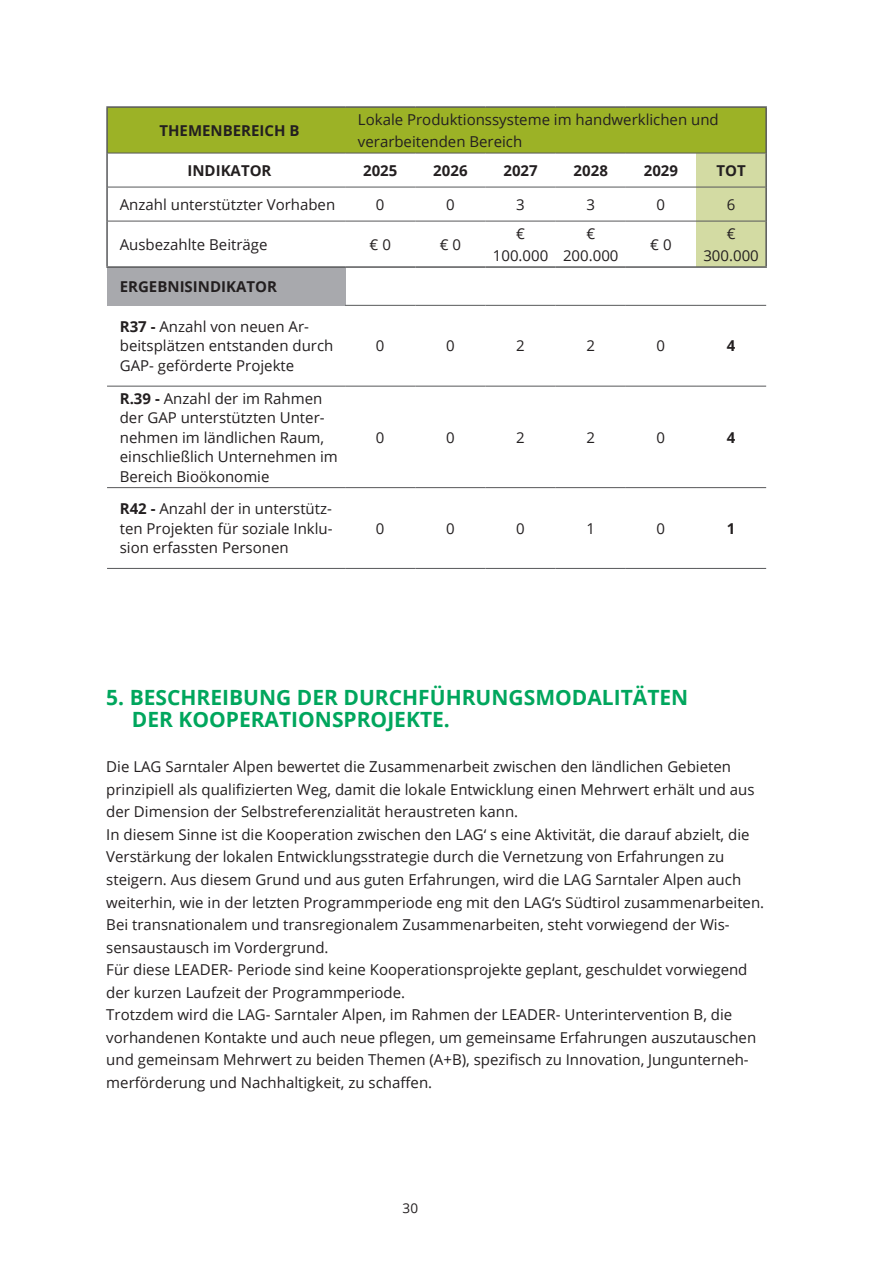
<style>
.page{position:relative;width:893px;height:1263px;background:#fff}
.page>*{position:absolute;margin:0;border:0;box-sizing:border-box;transform-origin:0 0}
.t1{font:700 21px/22.5px "Open Sans";color:#00a65d}
.t2{font:15px/22.5px "Open Sans";color:#231f20}
.t3{font:700 15px "Open Sans";color:#231f20}
.t4{font:13.5px "Open Sans";color:#231f20}
.s1{font-weight:700}
</style>
<div class="page">
<svg style="left:108px;top:108px;width:657px;height:158px"></svg>
<div style="left:107px;top:267px;width:238px;height:38px;background:#a8a9ad"></div>
<hr style="left:108px;top:153px;width:237px;height:1px;background:#57585a">
<hr style="left:345px;top:153px;width:70px;height:1px;background:#57585a">
<hr style="left:415px;top:153px;width:70px;height:1px;background:#57585a">
<hr style="left:485px;top:153px;width:71px;height:1px;background:#57585a">
<hr style="left:556px;top:153px;width:70px;height:1px;background:#57585a">
<hr style="left:626px;top:153px;width:70px;height:1px;background:#57585a">
<hr style="left:696px;top:153px;width:69px;height:1px;background:#57585a">
<hr style="left:108px;top:187px;width:237px;height:1px;background:#57585a">
<hr style="left:345px;top:187px;width:70px;height:1px;background:#57585a">
<hr style="left:415px;top:187px;width:70px;height:1px;background:#57585a">
<hr style="left:485px;top:187px;width:71px;height:1px;background:#57585a">
<hr style="left:556px;top:187px;width:70px;height:1px;background:#57585a">
<hr style="left:626px;top:187px;width:70px;height:1px;background:#57585a">
<hr style="left:696px;top:187px;width:69px;height:1px;background:#57585a">
<hr style="left:108px;top:221px;width:237px;height:1px;background:#57585a">
<hr style="left:345px;top:221px;width:70px;height:1px;background:#57585a">
<hr style="left:415px;top:221px;width:70px;height:1px;background:#57585a">
<hr style="left:485px;top:221px;width:71px;height:1px;background:#57585a">
<hr style="left:556px;top:221px;width:70px;height:1px;background:#57585a">
<hr style="left:626px;top:221px;width:70px;height:1px;background:#57585a">
<hr style="left:696px;top:221px;width:69px;height:1px;background:#57585a">
<hr style="left:107px;top:386px;width:238px;height:1px;background:#57585a">
<hr style="left:345px;top:386px;width:70px;height:1px;background:#57585a">
<hr style="left:415px;top:386px;width:70px;height:1px;background:#57585a">
<hr style="left:485px;top:386px;width:71px;height:1px;background:#57585a">
<hr style="left:556px;top:386px;width:70px;height:1px;background:#57585a">
<hr style="left:626px;top:386px;width:70px;height:1px;background:#57585a">
<hr style="left:696px;top:386px;width:70px;height:1px;background:#57585a">
<hr style="left:107px;top:487px;width:238px;height:1px;background:#57585a">
<hr style="left:345px;top:487px;width:70px;height:1px;background:#57585a">
<hr style="left:415px;top:487px;width:70px;height:1px;background:#57585a">
<hr style="left:485px;top:487px;width:71px;height:1px;background:#57585a">
<hr style="left:556px;top:487px;width:70px;height:1px;background:#57585a">
<hr style="left:626px;top:487px;width:70px;height:1px;background:#57585a">
<hr style="left:696px;top:487px;width:70px;height:1px;background:#57585a">
<hr style="left:106px;top:106px;width:239px;height:2px;background:#57585a">
<hr style="left:106px;top:108px;width:2px;height:45px;background:#57585a">
<hr style="left:345px;top:106px;width:70px;height:2px;background:#57585a">
<hr style="left:415px;top:106px;width:70px;height:2px;background:#57585a">
<hr style="left:485px;top:106px;width:71px;height:2px;background:#57585a">
<hr style="left:556px;top:106px;width:70px;height:2px;background:#57585a">
<hr style="left:626px;top:106px;width:70px;height:2px;background:#57585a">
<hr style="left:696px;top:106px;width:71px;height:2px;background:#57585a">
<hr style="left:765px;top:108px;width:2px;height:45px;background:#57585a">
<hr style="left:106px;top:153px;width:2px;height:34px;background:#57585a">
<hr style="left:765px;top:153px;width:2px;height:34px;background:#57585a">
<hr style="left:106px;top:187px;width:2px;height:34px;background:#57585a">
<hr style="left:765px;top:187px;width:2px;height:34px;background:#57585a">
<hr style="left:106px;top:221px;width:2px;height:45px;background:#57585a">
<hr style="left:765px;top:221px;width:2px;height:45px;background:#57585a">
<hr style="left:106px;top:266px;width:239px;height:2px;background:#57585a">
<hr style="left:345px;top:266px;width:70px;height:2px;background:#57585a">
<hr style="left:415px;top:266px;width:70px;height:2px;background:#57585a">
<hr style="left:485px;top:266px;width:71px;height:2px;background:#57585a">
<hr style="left:556px;top:266px;width:70px;height:2px;background:#57585a">
<hr style="left:626px;top:266px;width:70px;height:2px;background:#57585a">
<hr style="left:696px;top:266px;width:71px;height:2px;background:#57585a">
<hr style="left:345px;top:305px;width:70px;height:1px;background:#57585a">
<hr style="left:415px;top:305px;width:70px;height:1px;background:#57585a">
<hr style="left:485px;top:305px;width:71px;height:1px;background:#57585a">
<hr style="left:556px;top:305px;width:70px;height:1px;background:#57585a">
<hr style="left:626px;top:305px;width:70px;height:1px;background:#57585a">
<hr style="left:696px;top:305px;width:70px;height:1px;background:#57585a">
<hr style="left:107px;top:568px;width:238px;height:1px;background:#57585a">
<hr style="left:345px;top:568px;width:70px;height:1px;background:#57585a">
<hr style="left:415px;top:568px;width:70px;height:1px;background:#57585a">
<hr style="left:485px;top:568px;width:71px;height:1px;background:#57585a">
<hr style="left:556px;top:568px;width:70px;height:1px;background:#57585a">
<hr style="left:626px;top:568px;width:70px;height:1px;background:#57585a">
<hr style="left:696px;top:568px;width:70px;height:1px;background:#57585a">
<p class="t3" style="left:159px;top:120px;width:142px">THEMENBEREICH B</p>
<p class="t2" style="left:358px;top:107px;width:362px">Lokale Produktionssysteme im handwerklichen und verarbeitenden Bereich</p>
<p class="t3" style="left:187px;top:160px;width:86px">INDIKATOR</p>
<p class="t3" style="left:363px;top:160px;width:36px">2025</p>
<p class="t3" style="left:433px;top:160px;width:36px">2026</p>
<p class="t3" style="left:503px;top:160px;width:36px">2027</p>
<p class="t3" style="left:574px;top:160px;width:36px">2028</p>
<p class="t3" style="left:644px;top:160px;width:36px">2029</p>
<p class="t3" style="left:716px;top:160px;width:31px">TOT</p>
<p class="t2" style="left:120px;top:193px;width:217px">Anzahl unterstützter Vorhaben</p>
<p class="t2" style="left:376px;top:193px;width:10px">0</p>
<p class="t2" style="left:446px;top:193px;width:10px">0</p>
<p class="t2" style="left:516px;top:193px;width:10px">3</p>
<p class="t2" style="left:586px;top:193px;width:10px">3</p>
<p class="t2" style="left:657px;top:193px;width:10px">0</p>
<p class="t2" style="left:727px;top:193px;width:10px">6</p>
<p class="t2" style="left:120px;top:233px;width:149px">Ausbezahlte Beiträge</p>
<p class="t2" style="left:370px;top:233px;width:23px">€ 0</p>
<p class="t2" style="left:440px;top:233px;width:23px">€ 0</p>
<p class="t2" style="left:493px;top:221px;width:57px;text-align:center">€<br>100.000</p>
<p class="t2" style="left:563px;top:221px;width:57px;text-align:center">€<br>200.000</p>
<p class="t2" style="left:650px;top:233px;width:23px">€ 0</p>
<p class="t2" style="left:703px;top:221px;width:57px;text-align:center">€<br>300.000</p>
<p class="t3" style="left:120px;top:276px;width:159px">ERGEBNISINDIKATOR</p>
<p class="t2" style="left:120px;top:316px;width:215px;line-height:19.5px"><span class="s1">R37 -</span> Anzahl von neuen Ar&shy;beitsplätzen entstanden durch<br>GAP- geförderte Projekte</p>
<p class="t2" style="left:376px;top:334px;width:10px">0</p>
<p class="t2" style="left:446px;top:334px;width:10px">0</p>
<p class="t2" style="left:516px;top:334px;width:10px">2</p>
<p class="t2" style="left:586px;top:334px;width:10px">2</p>
<p class="t2" style="left:657px;top:334px;width:10px">0</p>
<p class="t3" style="left:727px;top:335px;width:10px">4</p>
<p class="t2" style="left:120px;top:388px;width:220px;line-height:19.5px"><span class="s1">R.39 -</span> Anzahl der im Rahmen der GAP unterstützten Unter&shy;nehmen im ländlichen Raum, einschließlich Unternehmen im<br>Bereich Bioökonomie</p>
<p class="t2" style="left:120px;top:499px;width:214px;line-height:19.5px;text-align:justify"><span class="s1">R42 -</span> Anzahl der in unterstütz&shy;ten Projekten für soziale Inklu&shy;sion erfassten Personen</p>
<p class="t2" style="left:376px;top:425px;width:10px">0</p>
<p class="t2" style="left:446px;top:425px;width:10px">0</p>
<p class="t2" style="left:516px;top:425px;width:10px">2</p>
<p class="t2" style="left:586px;top:425px;width:10px">2</p>
<p class="t2" style="left:657px;top:425px;width:10px">0</p>
<p class="t3" style="left:727px;top:427px;width:10px">4</p>
<p class="t2" style="left:376px;top:517px;width:10px">0</p>
<p class="t2" style="left:446px;top:517px;width:10px">0</p>
<p class="t2" style="left:516px;top:517px;width:10px">0</p>
<p class="t2" style="left:586px;top:517px;width:10px">1</p>
<p class="t2" style="left:657px;top:517px;width:10px">0</p>
<p class="t3" style="left:727px;top:518px;width:10px">1</p>
<h1 class="t1" style="left:132px;top:685px;width:558px;text-indent:-25px">5. BESCHREIBUNG DER DURCHFÜHRUNGSMODALITÄTEN<br>DER KOOPERATIONSPROJEKTE.</h1>
<p class="t2" style="left:106px;top:755px;width:659px">Die LAG Sarntaler Alpen bewertet die Zusammenarbeit zwischen den ländlichen Gebieten prinzipiell als qualifizierten Weg, damit die lokale Entwicklung einen Mehrwert erhält und aus der Dimension der Selbstreferenzialität heraustreten kann.<br>In diesem Sinne ist die Kooperation zwischen den LAG‘ s eine Aktivität, die darauf abzielt, die Verstärkung der lokalen Entwicklungsstrategie durch die Vernetzung von Erfahrungen zu steigern. Aus diesem Grund und aus guten Erfahrungen, wird die LAG Sarntaler Alpen auch weiterhin, wie in der letzten Programmperiode eng mit den LAG‘s Südtirol zusammenarbeiten.<br>Bei transnationalem und transregionalem Zusammenarbeiten, steht vorwiegend der Wis&shy;sensaustausch im Vordergrund.<br>Für diese LEADER- Periode sind keine Kooperationsprojekte geplant, geschuldet vorwiegend der kurzen Laufzeit der Programmperiode.<br>Trotzdem wird die LAG- Sarntaler Alpen, im Rahmen der LEADER- Unterintervention B, die vorhandenen Kontakte und auch neue pflegen, um gemeinsame Erfahrungen auszutauschen und gemeinsam Mehrwert zu beiden Themen (A+B), spezifisch zu Innovation, Jungunterneh&shy;merförderung und Nachhaltigkeit, zu schaffen.</p>
<p class="t4" style="left:403px;top:1199px;width:17px">30</p>
</div>
